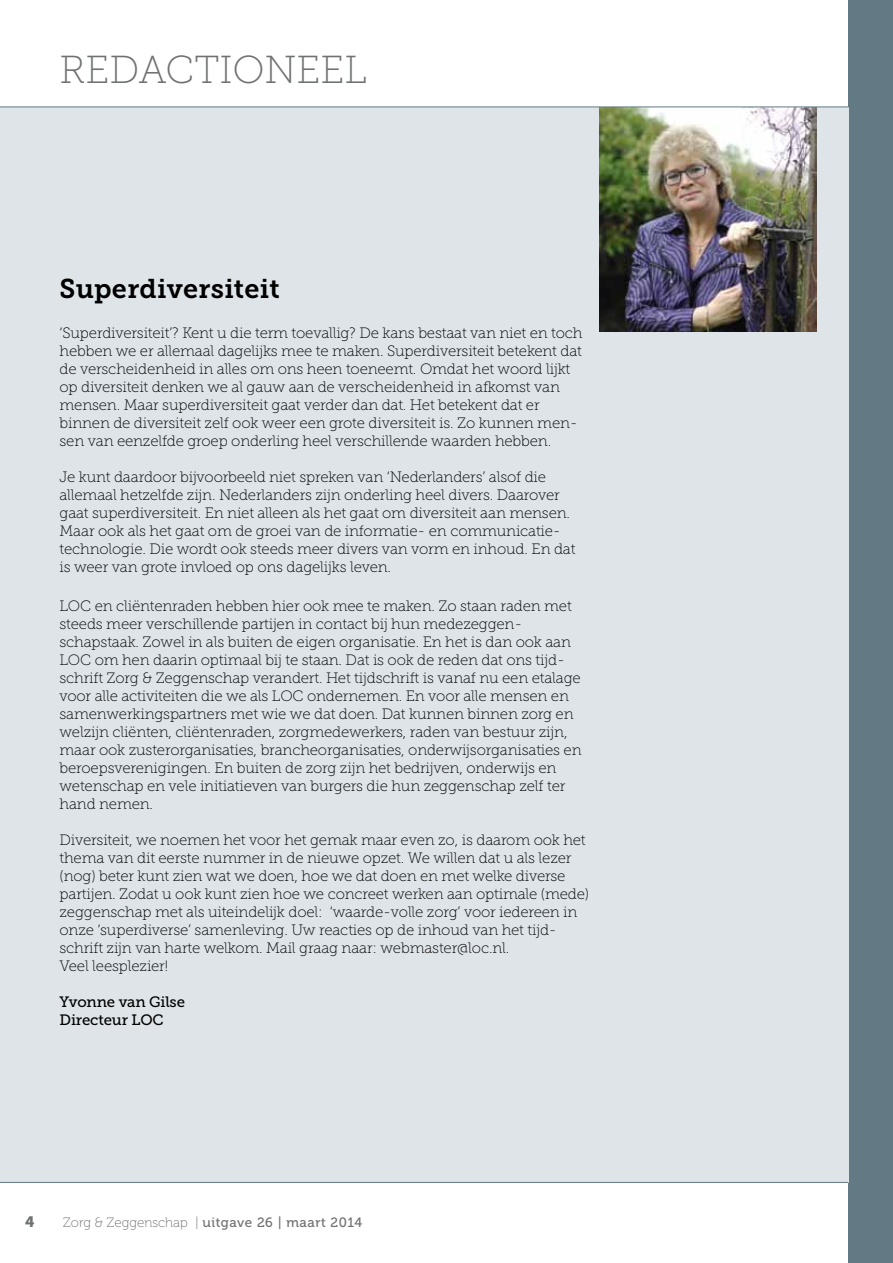
<style>
.page{position:relative;width:893px;height:1263px;background:#fff}
.page>*{position:absolute;margin:0;border:0;box-sizing:border-box;transform-origin:0 0}
.t1{font:39px "Museo Slab 100";color:#707172}
.t2{font:27px "Museo Slab 700";letter-spacing:.01em;color:#000}
.t3{font:15px/18px "Museo Slab 100";letter-spacing:-.01em;color:#000}
.t4{font:15px/18px "Museo Slab 500";letter-spacing:-.01em;color:#000}
.t5{font:15px "Museo Slab 900";color:#707172}
.t6{font:13.5px "Museo 500";letter-spacing:.04em;color:#707172}
.s1{font-family:"Museo 100"}
</style>
<div class="page">
<div style="left:848px;top:0;width:45px;height:1263px;background:#637a85"></div>
<div style="left:0;top:107px;width:848px;height:1076px;background:#dee4e8"></div>
<hr style="left:0;top:1182px;width:848px;height:1px;background:#637a85">
<img style="left:600px;top:108px;width:216px;height:223px">
<hr style="left:0;top:107px;width:889px;height:1px;background:#637a85">
<h1 class="t1" style="left:60px;top:49px;width:309px">redactioneel</h1>
<h2 class="t2" style="left:60px;top:273px;width:222px">Superdiversiteit</h2>
<p class="t3" style="left:60px;top:324px;width:525px">‘Superdiversiteit’? Kent u die term toevallig? De kans bestaat van niet en toch hebben we er allemaal dagelijks mee te maken. Superdiversiteit betekent dat de verscheidenheid in alles om ons heen toeneemt. Omdat het woord lijkt op diversiteit denken we al gauw aan de verscheidenheid in afkomst van mensen. Maar superdiversiteit gaat verder dan dat. Het betekent dat er binnen de diversiteit zelf ook weer een grote diversiteit is. Zo kunnen men&shy;sen van eenzelfde groep onderling heel verschillende waarden hebben.</p>
<p class="t3" style="left:60px;top:468px;width:517px">Je kunt daardoor bijvoorbeeld niet spreken van ‘Nederlanders’ alsof die allemaal hetzelfde zijn. Nederlanders zijn onderling heel divers. Daarover gaat superdiversiteit. En niet alleen als het gaat om diversiteit aan mensen.<br>Maar ook als het gaat om de groei van de informatie- en communicatie&shy;technologie. Die wordt ook steeds meer divers van vorm en inhoud. En dat is weer van grote invloed op ons dagelijks leven.</p>
<p class="t3" style="left:60px;top:597px;width:12px">LOC</p>
<p class="t3" style="left:60px;top:597px;width:514px;text-indent:35px">en cliëntenraden hebben hier ook mee te maken. Zo staan raden met steeds meer verschillende partijen in contact bij hun medezeggen&shy;schapstaak. Zowel in als buiten de eigen organisatie. En het is dan ook aan LOC</p>
<p class="t3" style="left:60px;top:651px;width:523px;text-indent:35px">om hen daarin optimaal bij te staan. Dat is ook de reden dat ons tijd&shy;schrift Zorg &amp; Zeggenschap verandert. Het tijdschrift is vanaf nu een etalage voor alle activiteiten die we als LOC</p>
<p class="t3" style="left:60px;top:687px;width:524px;text-indent:248px">ondernemen. En voor alle mensen en samenwerkingspartners met wie we dat doen. Dat kunnen binnen zorg en welzijn cliënten, cliëntenraden, zorgmedewerkers, raden van bestuur zijn, maar ook zusterorganisaties, brancheorganisaties, onderwijsorganisaties en beroepsverenigingen. En buiten de zorg zijn het bedrijven, onderwijs en wetenschap en vele initiatieven van burgers die hun zeggenschap zelf ter hand nemen.</p>
<p class="t3" style="left:60px;top:831px;width:531px">Diversiteit, we noemen het voor het gemak maar even zo, is daarom ook het thema van dit eerste nummer in de nieuwe opzet. We willen dat u als lezer (nog) beter kunt zien wat we doen, hoe we dat doen en met welke diverse partijen. Zodat u ook kunt zien hoe we concreet werken aan optimale (mede) zeggenschap met als uiteindelijk doel: ‘waarde-volle zorg’ voor iedereen in onze ‘superdiverse’ samenleving. Uw reacties op de inhoud van het tijd&shy;schrift zijn van harte welkom. Mail graag naar: webmaster@loc.nl.<br>Veel leesplezier!</p>
<p class="t4" style="left:60px;top:993px;width:127px">Yvonne van Gilse<br>Directeur LOC</p>
<p class="t5" style="left:25px;top:1213px;width:11px">4</p>
<p class="t6" style="left:63px;top:1215px;width:300px"><span class="s1">Zorg &amp; Zeggenschap |</span> uitgave 26 | maart 2014</p>
</div>
